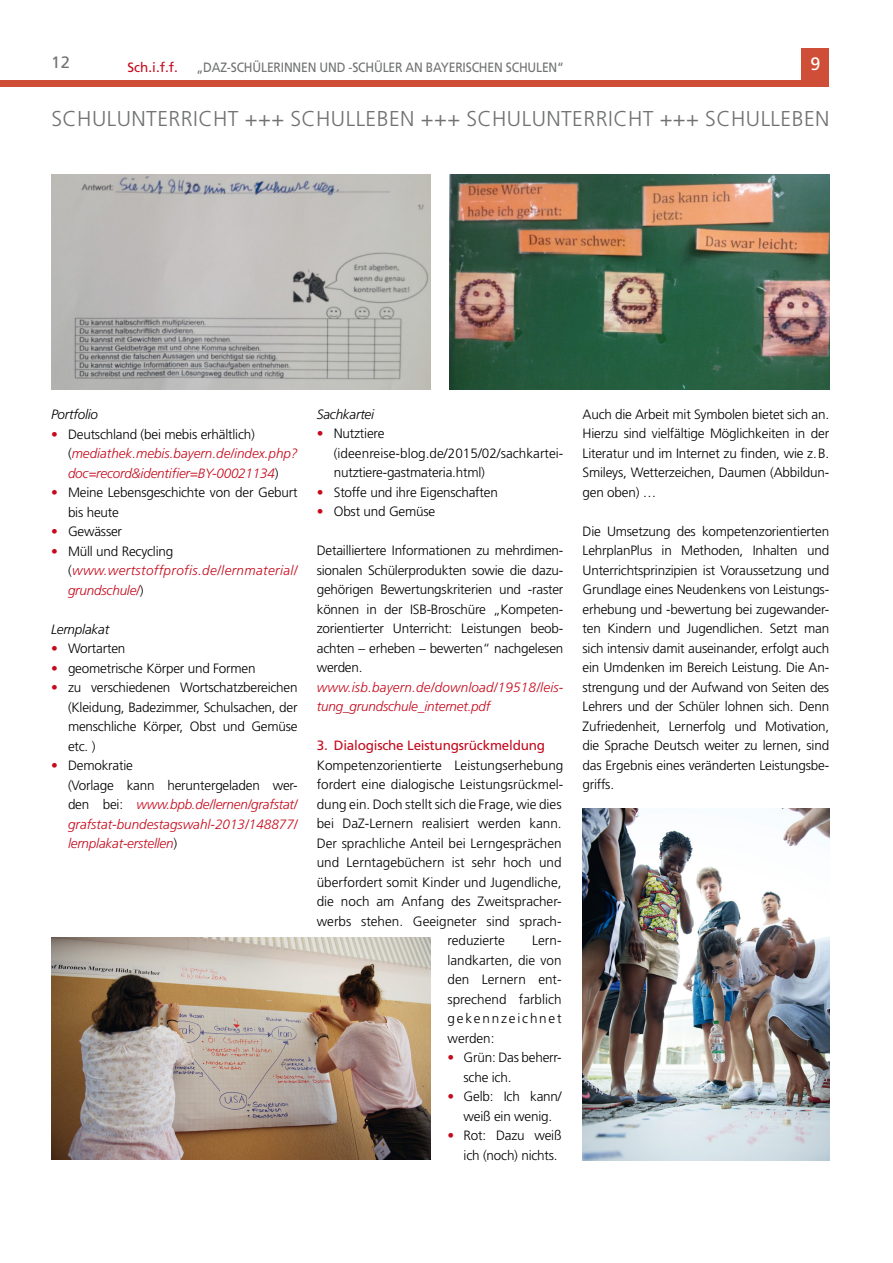
<style>
.page{position:relative;width:893px;height:1263px;background:#fff}
.page>*{position:absolute;margin:0;border:0;box-sizing:border-box;transform-origin:0 0}
.t1{font:300 21.45px "Frutiger LT Std";letter-spacing:.02em;color:#707172}
.t2{font:18px "Frutiger LT Std";color:#fff}
.t3{font:16.5px "Frutiger LT Std";color:#707172}
.t4{font:300 13.5px/19.5px "Frutiger LT Std";letter-spacing:-.015em;color:#000;text-align:justify}
.t5{font:italic 300 13.5px/19.5px "Frutiger LT Std";color:#c50a1d}
.t6{font:italic 300 13.5px/19.5px "Frutiger LT Std";letter-spacing:.025em;color:#c50a1d}
.t7{font:13.5px "Frutiger LT Std";letter-spacing:-.015em;color:#707172;scale:.9 1}
.t8{font:13.5px "Frutiger LT Std";letter-spacing:-.015em;color:#c50a1d}
.t9{font:italic 300 13.5px "Frutiger LT Std";letter-spacing:-.015em;color:#000}
.s1{font-style:normal}
.s2{font-style:normal;color:#000}
.s3{color:#c50a1d}
</style>
<div class="page">
<div style="left:0;top:80px;width:829px;height:7px;background:#cf4e37"></div>
<div style="left:801px;top:49px;width:28px;height:38px;background:#cf4e37"></div>
<img style="left:51px;top:174px;width:380px;height:215px">
<img style="left:450px;top:174px;width:379px;height:215px">
<img style="left:51px;top:938px;width:380px;height:221px">
<img style="left:583px;top:808px;width:247px;height:352px">
<p class="t3" style="left:51px;top:52px;width:20px">12</p>
<p class="t8" style="left:128px;top:60px;width:52px">Sch.i.f.f.</p>
<p class="t7" style="left:197px;top:60px;width:410px">„DAZ-SCHÜLERINNEN UND -SCHÜLER AN BAYERISCHEN SCHULEN“</p>
<h2 class="t2" style="left:810px;top:53px;width:12px">9</h2>
<h1 class="t1" style="left:51px;top:106px;width:780px">SCHULUNTERRICHT +++ SCHULLEBEN +++ SCHULUNTERRICHT +++ SCHULLEBEN</h1>
<p class="t9" style="left:51px;top:407px;width:49px">Portfolio</p>
<p class="t5" style="left:68px;top:424px;width:231px;text-indent:-17px"><span class="s1">•</span> <span class="s2">Deutschland (bei mebis erhältlich) (</span>mediathek.mebis.bayern.de/index.php? doc=record&amp;identifier=BY-00021134<span class="s2">)</span></p>
<p class="t4" style="left:68px;top:483px;width:231px;text-indent:-17px"><span class="s3">•</span> Meine Lebensgeschichte von der Geburt bis heute</p>
<p class="t4" style="left:51px;top:522px;width:73px"><span class="s3">•</span> Gewässer</p>
<p class="t6" style="left:68px;top:541px;width:231px;text-indent:-17px"><span class="s1">•</span> <span class="s2">Müll und Recycling (</span>www.wertstoffprofis.de/lernmaterial/ grundschule/<span class="s2">)</span></p>
<p class="t9" style="left:51px;top:621px;width:60px">Lernplakat</p>
<p class="t4" style="left:51px;top:639px;width:76px"><span class="s3">•</span> Wortarten</p>
<p class="t4" style="left:51px;top:658px;width:206px"><span class="s3">•</span> geometrische Körper und Formen</p>
<p class="t4" style="left:68px;top:678px;width:231px;text-indent:-17px"><span class="s3">•</span> zu verschiedenen Wortschatzbereichen (Kleidung, Badezimmer, Schulsachen, der menschliche Körper, Obst und Gemüse etc. )</p>
<p class="t5" style="left:68px;top:756px;width:231px;text-indent:-17px"><span class="s1">•</span> <span class="s2">Demokratie<br>(Vorlage kann heruntergeladen wer&shy;den bei:</span> www.bpb.de/lernen/grafstat/ grafstat-bundestagswahl-2013/148877/ lernplakat-erstellen<span class="s2">)</span></p>
<p class="t9" style="left:317px;top:407px;width:59px">Sachkartei</p>
<p class="t4" style="left:334px;top:424px;width:231px;text-align:left;text-indent:-17px"><span class="s3">•</span> Nutztiere (ideenreise-blog.de/2015/02/sachkartei&shy;nutztiere-gastmateria.html)</p>
<p class="t4" style="left:317px;top:483px;width:183px"><span class="s3">•</span> Stoffe und ihre Eigenschaften</p>
<p class="t4" style="left:317px;top:502px;width:120px"><span class="s3">•</span> Obst und Gemüse</p>
<p class="t4" style="left:317px;top:541px;width:248px">Detailliertere Informationen zu mehrdimen&shy;sionalen Schülerprodukten sowie die dazu&shy;gehörigen Bewertungskriterien und -raster können in der ISB-Broschüre „Kompeten&shy;zorientierter Unterricht: Leistungen beob&shy;achten – erheben – bewerten“ nachgelesen werden.</p>
<p class="t5" style="left:317px;top:678px;width:248px">www.isb.bayern.de/download/19518/leis&shy;tung_grundschule_internet.pdf</p>
<p class="t8" style="left:317px;top:738px;width:230px">3. Dialogische Leistungsrückmeldung</p>
<p class="t4" style="left:317px;top:756px;width:248px">Kompetenzorientierte Leistungserhebung</p>
<p class="t4" style="left:317px;top:775px;width:248px">fordert eine dialogische Leistungsrückmel-</p>
<p class="t4" style="left:317px;top:795px;width:246px">dung ein. Doch stellt sich die Frage, wie dies</p>
<p class="t4" style="left:317px;top:814px;width:246px">bei DaZ-Lernern realisiert werden kann.</p>
<p class="t4" style="left:317px;top:834px;width:246px">Der sprachliche Anteil bei Lerngesprächen</p>
<p class="t4" style="left:317px;top:853px;width:246px">und Lerntagebüchern ist sehr hoch und</p>
<p class="t4" style="left:317px;top:873px;width:246px">überfordert somit Kinder und Jugendliche,</p>
<p class="t4" style="left:317px;top:892px;width:246px">die noch am Anfang des Zweitspracher-</p>
<p class="t4" style="left:317px;top:912px;width:246px">werbs stehen. Geeigneter sind sprach-</p>
<p class="t4" style="left:448px;top:931px;width:59px">reduzierte</p>
<p class="t4" style="left:448px;top:931px;width:116px;text-indent:85px">Lern&shy;landkarten, die von den Lernern ent&shy;sprechend farblich gekennzeichnet werden:</p>
<p class="t4" style="left:464px;top:1048px;width:99px;text-indent:-16px"><span class="s3">•</span> Grün: Das beherr&shy;sche ich.</p>
<p class="t4" style="left:448px;top:1087px;width:116px;text-align:center"><span class="s3">•</span> Gelb: Ich kann/ weiß ein wenig.</p>
<p class="t4" style="left:448px;top:1126px;width:116px;text-align:right"><span class="s3">•</span> Rot: Dazu weiß ich (noch) nichts.</p>
<p class="t4" style="left:583px;top:404px;width:248px">Auch die Arbeit mit Symbolen bietet sich an.<br>Hierzu sind vielfältige Möglichkeiten in der Literatur und im Internet zu finden, wie z.B.<br>Smileys, Wetterzeichen, Daumen (Abbildun&shy;gen oben) …</p>
<p class="t4" style="left:583px;top:521px;width:248px">Die Umsetzung des kompetenzorientierten LehrplanPlus in Methoden, Inhalten und Unterrichtsprinzipien ist Voraussetzung und Grundlage eines Neudenkens von Leistungs&shy;erhebung und -bewertung bei zugewander&shy;ten Kindern und Jugendlichen. Setzt man sich intensiv damit auseinander, erfolgt auch ein Umdenken im Bereich Leistung. Die An&shy;strengung und der Aufwand von Seiten des Lehrers und der Schüler lohnen sich. Denn Zufriedenheit, Lernerfolg und Motivation, die Sprache Deutsch weiter zu lernen, sind das Ergebnis eines veränderten Leistungsbe&shy;griffs.</p>
</div>
